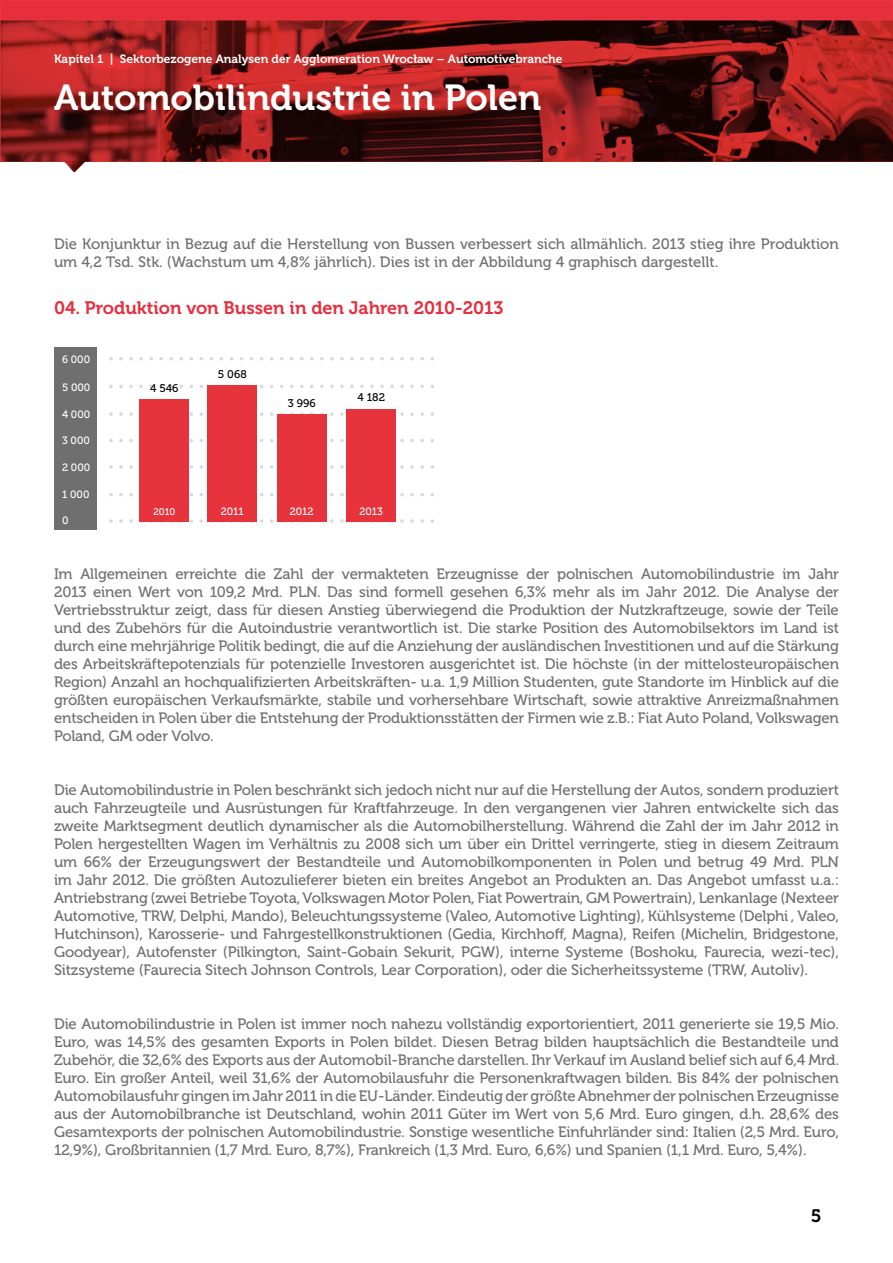
<style>
.page{position:relative;width:893px;height:1263px;background:#fff}
.page>*{position:absolute;margin:0;border:0;box-sizing:border-box;transform-origin:0 0}
.t1{font:36px "Museo 700";color:#fff}
.t2{font:18px "Museo 700";color:#e72e3d}
.t3{font:18px "Museo 700";color:#000}
.t4{font:15px/18px "Museo 500";letter-spacing:-.01em;color:#706f6f;text-align:justify}
.t5{font:12px "Museo 700";color:#fff}
.t6{font:11.1px "Museo 500";color:#000}
.t7{font:10.65px "Museo 500";color:#fff}
.t8{font:9.75px "Museo 500";color:#fff}
</style>
<div class="page">
<svg style="left:1px;top:20px;width:892px;height:142px;background:#791a19"></svg>
<svg style="left:64px;top:162px;width:21px;height:10px"></svg>
<div style="left:1px;top:1px;width:891px;height:19px;background:#e72e3d"></div>
<div style="left:0;top:0;width:893px;height:20px;border:2px solid #e7343d"></div>
<svg style="left:109px;top:385px;width:4px;height:3px"></svg>
<svg style="left:119px;top:385px;width:4px;height:3px"></svg>
<svg style="left:340px;top:385px;width:4px;height:3px"></svg>
<svg style="left:350px;top:385px;width:4px;height:3px"></svg>
<svg style="left:360px;top:385px;width:4px;height:3px"></svg>
<svg style="left:370px;top:385px;width:4px;height:3px"></svg>
<svg style="left:380px;top:385px;width:4px;height:3px"></svg>
<svg style="left:109px;top:412px;width:4px;height:4px"></svg>
<svg style="left:119px;top:412px;width:4px;height:4px"></svg>
<svg style="left:129px;top:412px;width:4px;height:4px"></svg>
<svg style="left:330px;top:412px;width:4px;height:4px"></svg>
<svg style="left:340px;top:412px;width:4px;height:4px"></svg>
<svg style="left:400px;top:412px;width:4px;height:4px"></svg>
<svg style="left:410px;top:412px;width:4px;height:4px"></svg>
<svg style="left:420px;top:412px;width:4px;height:4px"></svg>
<svg style="left:430px;top:412px;width:4px;height:4px"></svg>
<svg style="left:109px;top:439px;width:4px;height:3px"></svg>
<svg style="left:119px;top:439px;width:4px;height:3px"></svg>
<svg style="left:340px;top:439px;width:4px;height:3px"></svg>
<svg style="left:109px;top:465px;width:4px;height:4px"></svg>
<svg style="left:119px;top:465px;width:4px;height:4px"></svg>
<svg style="left:129px;top:465px;width:4px;height:4px"></svg>
<svg style="left:260px;top:465px;width:3px;height:4px"></svg>
<svg style="left:330px;top:465px;width:4px;height:4px"></svg>
<svg style="left:340px;top:465px;width:4px;height:4px"></svg>
<svg style="left:400px;top:465px;width:4px;height:4px"></svg>
<svg style="left:410px;top:465px;width:4px;height:4px"></svg>
<svg style="left:420px;top:465px;width:4px;height:4px"></svg>
<svg style="left:430px;top:465px;width:4px;height:4px"></svg>
<svg style="left:109px;top:519px;width:4px;height:4px"></svg>
<svg style="left:119px;top:519px;width:4px;height:4px"></svg>
<svg style="left:129px;top:519px;width:4px;height:4px"></svg>
<svg style="left:330px;top:519px;width:4px;height:4px"></svg>
<svg style="left:340px;top:519px;width:4px;height:4px"></svg>
<svg style="left:400px;top:519px;width:4px;height:4px"></svg>
<svg style="left:410px;top:519px;width:4px;height:4px"></svg>
<svg style="left:420px;top:519px;width:4px;height:4px"></svg>
<svg style="left:430px;top:519px;width:4px;height:4px"></svg>
<div style="left:140px;top:400px;width:49px;height:122px;background:#e7333c"></div>
<div style="left:208px;top:386px;width:49px;height:136px;background:#e7333c"></div>
<div style="left:277px;top:415px;width:49px;height:107px;background:#e7333c"></div>
<div style="left:347px;top:410px;width:49px;height:112px;background:#e7333c"></div>
<div style="left:54px;top:347px;width:43px;height:182px;background:#706f6f"></div>
<img style="left:0;top:0;width:1px;height:162px">
<p class="t5" style="left:54px;top:52px;width:510px">Kapitel 1 | Sektorbezogene Analysen der Agglomeration Wrocław – Automotivebranche</p>
<h1 class="t1" style="left:54px;top:77px;width:489px">Automobilindustrie in Polen</h1>
<p class="t4" style="left:54px;top:235px;width:786px">Die Konjunktur in Bezug auf die Herstellung von Bussen verbessert sich allmählich. 2013 stieg ihre Produktion um 4,2 Tsd. Stk. (Wachstum um 4,8% jährlich). Dies ist in der Abbildung 4 graphisch dargestellt.</p>
<p class="t2" style="left:54px;top:297px;width:451px">04. Produktion von Bussen in den Jahren 2010-2013</p>
<p class="t7" style="left:62px;top:354px;width:30px">6 000</p>
<p class="t7" style="left:62px;top:381px;width:30px">5 000</p>
<p class="t7" style="left:62px;top:408px;width:30px">4 000</p>
<p class="t7" style="left:62px;top:434px;width:29px">3 000</p>
<p class="t7" style="left:62px;top:461px;width:30px">2 000</p>
<p class="t7" style="left:62px;top:489px;width:29px">1 000</p>
<p class="t7" style="left:62px;top:515px;width:8px">0</p>
<p class="t6" style="left:150px;top:382px;width:30px">4 546</p>
<p class="t6" style="left:218px;top:368px;width:30px">5 068</p>
<p class="t6" style="left:288px;top:397px;width:29px">3 996</p>
<p class="t6" style="left:357px;top:391px;width:29px">4 182</p>
<p class="t8" style="left:153px;top:506px;width:23px">2010</p>
<p class="t7" style="left:221px;top:506px;width:24px">2011</p>
<p class="t7" style="left:290px;top:506px;width:25px">2012</p>
<p class="t7" style="left:360px;top:506px;width:25px">2013</p>
<p class="t4" style="left:54px;top:565px;width:786px">Im Allgemeinen erreichte die Zahl der vermakteten Erzeugnisse der polnischen Automobilindustrie im Jahr 2013 einen Wert von 109,2 Mrd. PLN. Das sind formell gesehen 6,3% mehr als im Jahr 2012. Die Analyse der Vertriebsstruktur zeigt, dass für diesen Anstieg überwiegend die Produktion der Nutzkraftzeuge, sowie der Teile und des Zubehörs für die Autoindustrie verantwortlich ist. Die starke Position des Automobilsektors im Land ist durch eine mehrjährige Politik bedingt, die auf die Anziehung der ausländischen Investitionen und auf die Stärkung des Arbeitskräftepotenzials für potenzielle Investoren ausgerichtet ist. Die höchste (in der mittelosteuropäischen Region) Anzahl an hochqualifizierten Arbeitskräften- u.a. 1,9 Million Studenten, gute Standorte im Hinblick auf die größten europäischen Verkaufsmärkte, stabile und vorhersehbare Wirtschaft, sowie attraktive Anreizmaßnahmen entscheiden in Polen über die Entstehung der Produktionsstätten der Firmen wie z.B.: Fiat Auto Poland, Volkswagen Poland, GM oder Volvo.</p>
<p class="t4" style="left:54px;top:781px;width:787px">Die Automobilindustrie in Polen beschränkt sich jedoch nicht nur auf die Herstellung der Autos, sondern produziert auch Fahrzeugteile und Ausrüstungen für Kraftfahrzeuge. In den vergangenen vier Jahren entwickelte sich das zweite Marktsegment deutlich dynamischer als die Automobilherstellung. Während die Zahl der im Jahr 2012 in Polen hergestellten Wagen im Verhältnis zu 2008 sich um über ein Drittel verringerte, stieg in diesem Zeitraum um 66% der Erzeugungswert der Bestandteile und Automobilkomponenten in Polen und betrug 49 Mrd. PLN im Jahr 2012. Die größten Autozulieferer bieten ein breites Angebot an Produkten an. Das Angebot umfasst u.a.:<br>Antriebstrang (zwei Betriebe Toyota, Volkswagen Motor Polen, Fiat Powertrain, GM Powertrain), Lenkanlage (Nexteer Automotive, TRW, Delphi, Mando), Beleuchtungssysteme (Valeo, Automotive Lighting), Kühlsysteme (Delphi , Valeo, Hutchinson), Karosserie- und Fahrgestellkonstruktionen (Gedia, Kirchhoff, Magna), Reifen (Michelin, Bridgestone, Goodyear), Autofenster (Pilkington, Saint-Gobain Sekurit, PGW), interne Systeme (Boshoku, Faurecia, wezi-tec), Sitzsysteme (Faurecia Sitech Johnson Controls, Lear Corporation), oder die Sicherheitssysteme (TRW, Autoliv).</p>
<p class="t4" style="left:54px;top:1015px;width:787px">Die Automobilindustrie in Polen ist immer noch nahezu vollständig exportorientiert, 2011 generierte sie 19,5 Mio.<br>Euro, was 14,5% des gesamten Exports in Polen bildet. Diesen Betrag bilden hauptsächlich die Bestandteile und Zubehör, die 32,6% des Exports aus der Automobil-Branche darstellen. Ihr Verkauf im Ausland belief sich auf 6,4 Mrd.<br>Euro. Ein großer Anteil, weil 31,6% der Automobilausfuhr die Personenkraftwagen bilden. Bis 84% der polnischen Automobilausfuhr gingen im Jahr 2011 in die EU-Länder. Eindeutig der größte Abnehmer der polnischen Erzeugnisse aus der Automobilbranche ist Deutschland, wohin 2011 Güter im Wert von 5,6 Mrd. Euro gingen, d.h. 28,6% des Gesamtexports der polnischen Automobilindustrie. Sonstige wesentliche Einfuhrländer sind: Italien (2,5 Mrd. Euro, 12,9%), Großbritannien (1,7 Mrd. Euro, 8,7%), Frankreich (1,3 Mrd. Euro, 6,6%) und Spanien (1,1 Mrd. Euro, 5,4%).</p>
<p class="t3" style="left:811px;top:1206px;width:12px">5</p>
</div>
